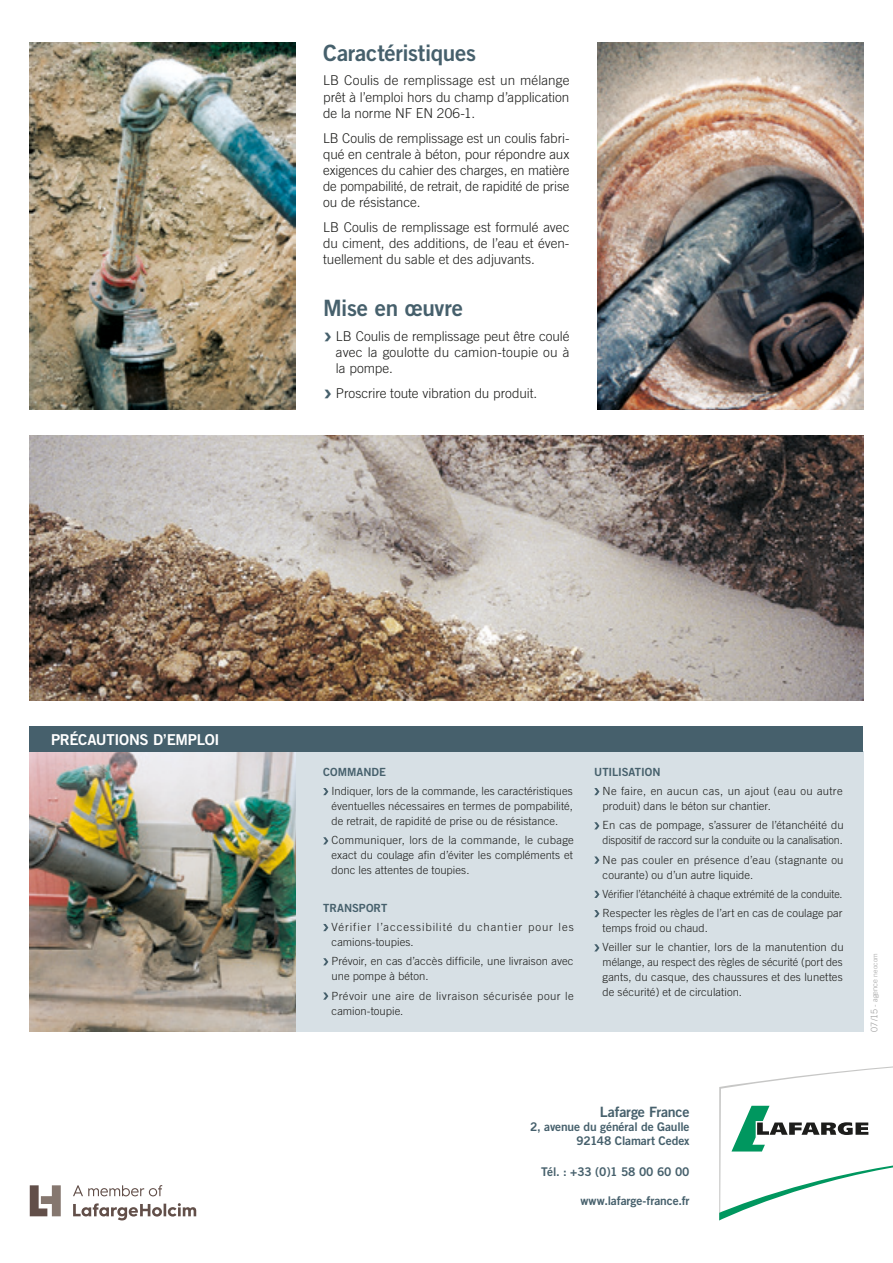
<style>
.page{position:relative;width:893px;height:1263px;background:#fff}
.page>*{position:absolute;margin:0;border:0;box-sizing:border-box;transform-origin:0 0}
.t1{font:22.5px "Trade Gothic Bold Two";letter-spacing:-.015em;color:#46606c}
.t2{font:15px "Trade Gothic Bold Two";letter-spacing:-.02em;color:#fff}
.t3{font:14.25px "Trade Gothic Bold Two";letter-spacing:-.015em;color:#46606c}
.t4{font:300 13.5px/16.2px "Trade Gothic";letter-spacing:-.005em;color:#1d1d1b;text-align:justify}
.t5{font:12px/14.4px "Trade Gothic Bold Two";letter-spacing:-.01em;color:#46606c;text-align:right}
.t6{font:300 11.25px/15px "Trade Gothic";letter-spacing:.005em;color:#1d1d1b}
.t7{font:300 11.25px/19.2px "Trade Gothic";letter-spacing:.005em;color:#1d1d1b;scale:.96 1}
.t8{font:300 11.25px/15px "Trade Gothic";letter-spacing:.075em;color:#1d1d1b}
.t9{font:300 11.25px/15px "Trade Gothic";letter-spacing:.035em;color:#1d1d1b}
.t10{font:11.25px "Trade Gothic Bold Two";color:#46606c}
.t11{font:300 7.5px "Trade Gothic";letter-spacing:.01em;color:#9d9d9d}
.s1{font-family:"Trade Gothic Bold Two";font-weight:400;font-size:27px;color:#46606c}
.s2{font-size:9px}
.s3{font-size:6.75px}
</style>
<div class="page">
<div style="left:30px;top:751px;width:833px;height:280px;background:#d7e0e5"></div>
<svg style="left:323px;top:788px;width:5px;height:7px"></svg>
<svg style="left:323px;top:837px;width:5px;height:7px"></svg>
<svg style="left:323px;top:924px;width:5px;height:7px"></svg>
<svg style="left:323px;top:958px;width:5px;height:7px"></svg>
<svg style="left:323px;top:992px;width:5px;height:8px"></svg>
<svg style="left:594px;top:788px;width:5px;height:7px"></svg>
<svg style="left:594px;top:822px;width:5px;height:7px"></svg>
<svg style="left:594px;top:856px;width:5px;height:8px"></svg>
<svg style="left:594px;top:891px;width:5px;height:7px"></svg>
<svg style="left:594px;top:910px;width:5px;height:7px"></svg>
<svg style="left:594px;top:944px;width:5px;height:7px"></svg>
<img style="left:30px;top:751px;width:266px;height:280px">
<div style="left:30px;top:726px;width:833px;height:25px;background:#46606c"></div>
<img style="left:30px;top:435px;width:833px;height:265px">
<img style="left:30px;top:43px;width:266px;height:367px">
<img style="left:597px;top:43px;width:266px;height:367px">
<svg style="left:719px;top:1066px;width:174px;height:154px"></svg>
<svg style="left:30px;top:1185px;width:31px;height:31px"></svg>
<svg style="left:73px;top:1203px;width:123px;height:17px"></svg>
<svg style="left:73px;top:1185px;width:89px;height:11px"></svg>
<h1 class="t1" style="left:323px;top:39px;width:155px">Caractéristiques</h1>
<p class="t4" style="left:323px;top:72px;width:248px">LB Coulis de remplissage est un mélange prêt à l’emploi hors du champ d’application de la norme NF EN 206-1.</p>
<p class="t4" style="left:323px;top:129px;width:248px">LB Coulis de remplissage est un coulis fabri&shy;qué en centrale à béton, pour répondre aux exigences du cahier des charges, en matière de pompabilité, de retrait, de rapidité de prise ou de résistance.</p>
<p class="t4" style="left:323px;top:219px;width:248px">LB Coulis de remplissage est formulé avec du ciment, des additions, de l’eau et éven&shy;tuellement du sable et des adjuvants.</p>
<h1 class="t1" style="left:323px;top:294px;width:141px">Mise en œuvre</h1>
<p class="t4" style="left:336px;top:328px;width:235px;text-indent:-13px"><span class="s1">›</span> LB Coulis de remplissage peut être coulé avec la goulotte du camion-toupie ou à la pompe.</p>
<p class="t4" style="left:323px;top:385px;width:215px"><span class="s1">›</span> Proscrire toute vibration du produit.</p>
<h2 class="t2" style="left:51px;top:730px;width:170px">PRÉCAUTIONS D’EMPLOI</h2>
<p class="t10" style="left:323px;top:765px;width:64px">COMMANDE</p>
<p class="t6" style="left:331px;top:783px;width:243px;text-align:justify">Indiquer, lors de la commande, les caractéristiques éventuelles nécessaires en termes de pompabilité, de retrait, de rapidité de prise ou de résistance.</p>
<p class="t6" style="left:331px;top:833px;width:244px;text-align:justify">Communiquer, lors de la commande, le cubage exact du coulage afin d’éviter les compléments et donc les attentes de toupies.</p>
<p class="t10" style="left:323px;top:901px;width:66px">TRANSPORT</p>
<p class="t8" style="left:331px;top:919px;width:244px">Vérifier l’accessibilité du chantier pour les camions-toupies.</p>
<p class="t6" style="left:331px;top:954px;width:243px">Prévoir, en cas d’accès difficile, une livraison avec une pompe à béton.</p>
<p class="t9" style="left:331px;top:988px;width:244px">Prévoir une aire de livraison sécurisée pour le camion-toupie.</p>
<p class="t10" style="left:594px;top:765px;width:68px">UTILISATION</p>
<p class="t6" style="left:603px;top:783px;width:242px">Ne faire, en aucun cas, un ajout (eau ou autre produit) dans le béton sur chantier.</p>
<p class="t6" style="left:603px;top:818px;width:242px">En cas de pompage, s’assurer de l’étanchéité du dispositif de raccord sur la conduite ou la canalisation.</p>
<p class="t6" style="left:603px;top:852px;width:242px">Ne pas couler en présence d’eau (stagnante ou courante) ou d’un autre liquide.</p>
<p class="t7" style="left:603px;top:884px;width:252px">Vérifier l’étanchéité à chaque extrémité de la conduite.<br>Respecter les règles de l’art en cas de coulage par</p>
<p class="t6" style="left:603px;top:918px;width:242px;line-height:19.2px">temps froid ou chaud.<br>Veiller sur le chantier, lors de la manutention du</p>
<p class="t6" style="left:603px;top:955px;width:242px;text-align:justify">mélange, au respect des règles de sécurité (port des gants, du casque, des chaussures et des lunettes de sécurité) et de circulation.</p>
<p class="t11" style="left:870px;top:1031px;width:80px;rotate:-90deg"><span class="s2">07/15</span> - agence <span class="s3">neocom</span></p>
<p class="t3" style="left:600px;top:1102px;width:91px">Lafarge France</p>
<p class="t5" style="left:530px;top:1119px;width:161px">2, avenue du général de Gaulle<br>92148 Clamart Cedex</p>
<p class="t5" style="left:541px;top:1164px;width:150px">Tél. : +33 (0)1 58 00 60 00</p>
<p class="t5" style="left:580px;top:1193px;width:111px">www.lafarge-france.fr</p>
</div>
